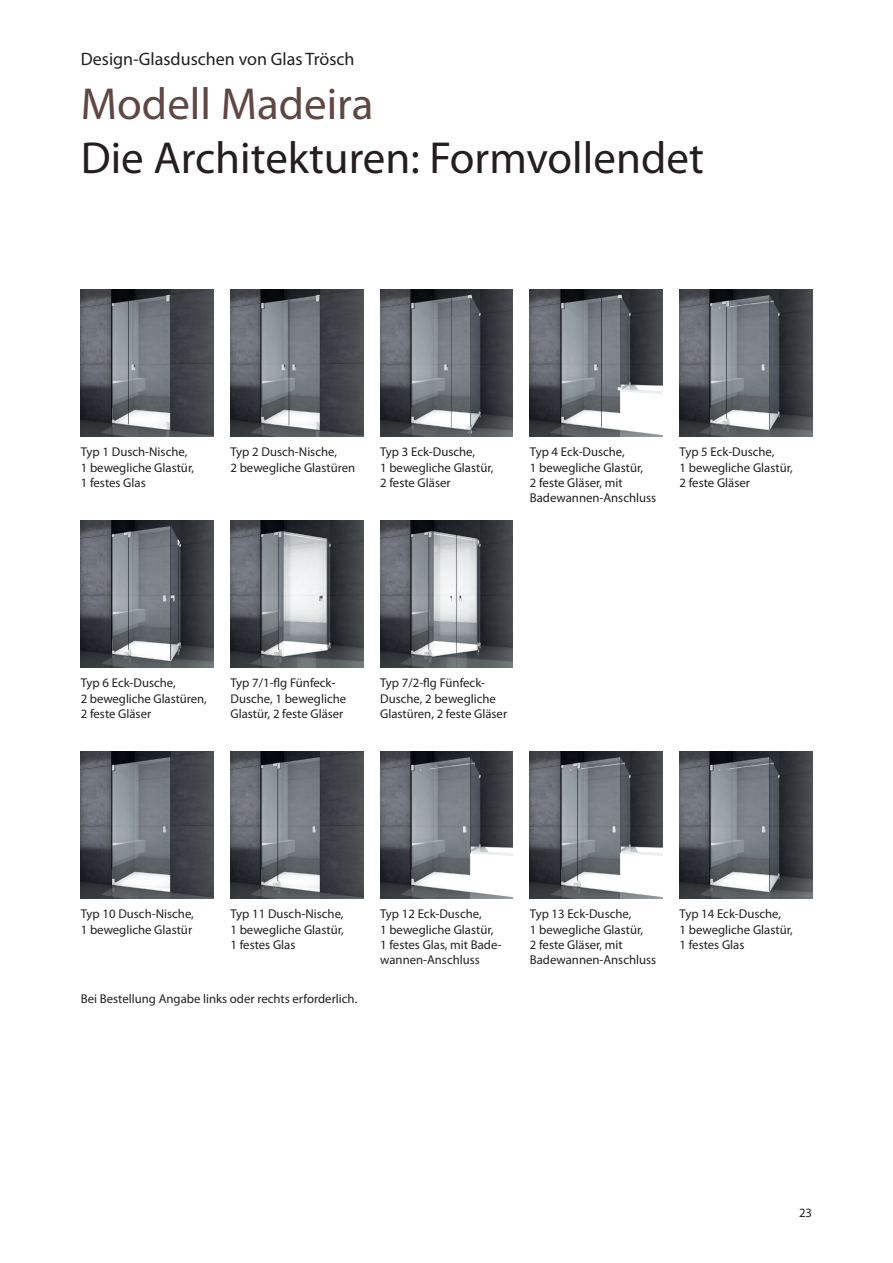
<style>
.page{position:relative;width:893px;height:1263px;background:#fff}
.page>*{position:absolute;margin:0;border:0;box-sizing:border-box;transform-origin:0 0}
.t1{font:45px "Myriad Pro";color:#231f20}
.t2{font:45px "Myriad Pro";color:#5f4744}
.t3{font:18px "Myriad Pro";color:#231f20}
.Unterschrift{font:12.75px/15.3px "Myriad Pro";color:#231f20}
</style>
<div class="page">
<img style="left:81px;top:289px;width:132px;height:147px">
<img style="left:81px;top:520px;width:132px;height:147px">
<img style="left:81px;top:751px;width:132px;height:147px">
<img style="left:380px;top:289px;width:133px;height:147px">
<img style="left:380px;top:520px;width:133px;height:147px">
<img style="left:380px;top:751px;width:133px;height:147px">
<img style="left:679px;top:289px;width:133px;height:147px">
<img style="left:679px;top:751px;width:133px;height:147px">
<img style="left:230px;top:289px;width:133px;height:147px">
<img style="left:230px;top:520px;width:133px;height:147px">
<img style="left:230px;top:751px;width:133px;height:147px">
<img style="left:530px;top:289px;width:132px;height:147px">
<img style="left:530px;top:751px;width:132px;height:147px">
<p class="t3" style="left:81px;top:47px;width:275px">Design-Glasduschen von Glas Trösch</p>
<p class="t2" style="left:81px;top:76px;width:294px">Modell Madeira</p>
<p class="t1" style="left:81px;top:130px;width:625px">Die Architekturen: Formvollendet</p>
<p class="Unterschrift" style="left:81px;top:444px;width:115px">Typ 1 Dusch-Nische,<br>1 bewegliche Glastür,<br>1 festes Glas</p>
<p class="Unterschrift" style="left:230px;top:444px;width:126px">Typ 2 Dusch-Nische,<br>2 bewegliche Glastüren</p>
<p class="Unterschrift" style="left:380px;top:444px;width:115px">Typ 3 Eck-Dusche,<br>1 bewegliche Glastür,<br>2 feste Gläser</p>
<p class="Unterschrift" style="left:530px;top:444px;width:128px">Typ 4 Eck-Dusche,<br>1 bewegliche Glastür,<br>2 feste Gläser, mit<br>Badewannen-Anschluss</p>
<p class="Unterschrift" style="left:679px;top:444px;width:115px">Typ 5 Eck-Dusche,<br>1 bewegliche Glastür,<br>2 feste Gläser</p>
<p class="Unterschrift" style="left:81px;top:675px;width:96px">Typ 6 Eck-Dusche,</p>
<p class="Unterschrift" style="left:81px;top:690px;width:127px">2 bewegliche Glastüren,<br>2 feste Gläser</p>
<p class="Unterschrift" style="left:230px;top:675px;width:117px">Typ 7/1-flg Fünfeck-<br>Dusche, 1 bewegliche<br>Glastür, 2 feste Gläser</p>
<p class="Unterschrift" style="left:380px;top:675px;width:129px">Typ 7/2-flg Fünfeck-<br>Dusche, 2 bewegliche<br>Glastüren, 2 feste Gläser</p>
<p class="Unterschrift" style="left:81px;top:906px;width:115px">Typ 10 Dusch-Nische,<br>1 bewegliche Glastür</p>
<p class="Unterschrift" style="left:230px;top:906px;width:115px;text-align:justify">Typ 11 Dusch-Nische, 1 bewegliche Glastür, 1 festes Glas</p>
<p class="Unterschrift" style="left:380px;top:906px;width:123px">Typ 12 Eck-Dusche,<br>1 bewegliche Glastür,<br>1 festes Glas, mit Bade&shy;wannen-Anschluss</p>
<p class="Unterschrift" style="left:530px;top:906px;width:128px">Typ 13 Eck-Dusche,<br>1 bewegliche Glastür,<br>2 feste Gläser, mit<br>Badewannen-Anschluss</p>
<p class="Unterschrift" style="left:679px;top:906px;width:115px">Typ 14 Eck-Dusche,<br>1 bewegliche Glastür,<br>1 festes Glas</p>
<p class="Unterschrift" style="left:81px;top:991px;width:278px">Bei Bestellung Angabe links oder rechts erforderlich.</p>
<p class="Unterschrift" style="left:799px;top:1205px;width:15px">23</p>
</div>
